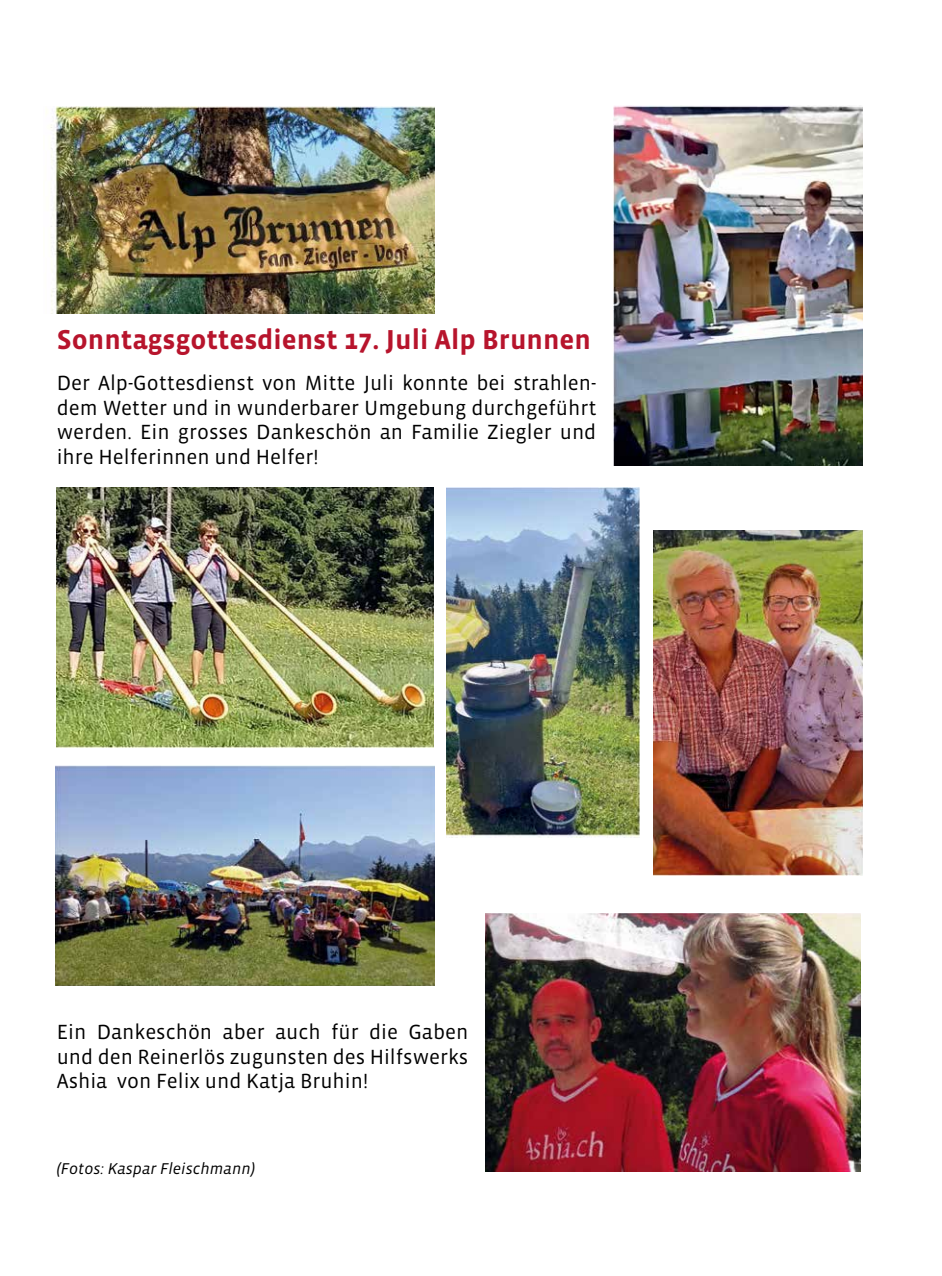
<style>
.page{position:relative;width:942px;height:1276px;background:#fff}
.page>*{position:absolute;margin:0;border:0;box-sizing:border-box;transform-origin:0 0}
.t1{font:700 28px "Vista Sans";color:#b7142c}
.t2{font:21px/24.4px "Vista Sans";color:#000;text-align:justify}
.t3{font:italic 16px "Vista Sans";color:#000}
</style>
<div class="page">
<img style="left:46px;top:107px;width:388px;height:207px">
<img style="left:613px;top:105px;width:249px;height:360px">
<img style="left:446px;top:488px;width:193px;height:349px">
<img style="left:57px;top:488px;width:376px;height:260px">
<img style="left:55px;top:765px;width:379px;height:220px">
<img style="left:653px;top:530px;width:209px;height:345px">
<img style="left:485px;top:913px;width:375px;height:259px">
<h1 class="t1" style="left:57px;top:326px;width:535px">Sonntagsgottesdienst 17. Juli Alp Brunnen</h1>
<p class="t2" style="left:57px;top:372px;width:541px">Der Alp-Gottesdienst von Mitte Juli konnte bei strahlen&shy;dem Wetter und in wunderbarer Umgebung durchgeführt werden. Ein grosses Dankeschön an Familie Ziegler und ihre Helferinnen und Helfer!</p>
<p class="t2" style="left:57px;top:1020px;width:413px">Ein Dankeschön aber auch für die Gaben und den Reinerlös zugunsten des Hilfswerks Ashia von Felix und Katja Bruhin!</p>
<p class="t3" style="left:57px;top:1160px;width:200px">(Fotos: Kaspar Fleischmann)</p>
</div>
